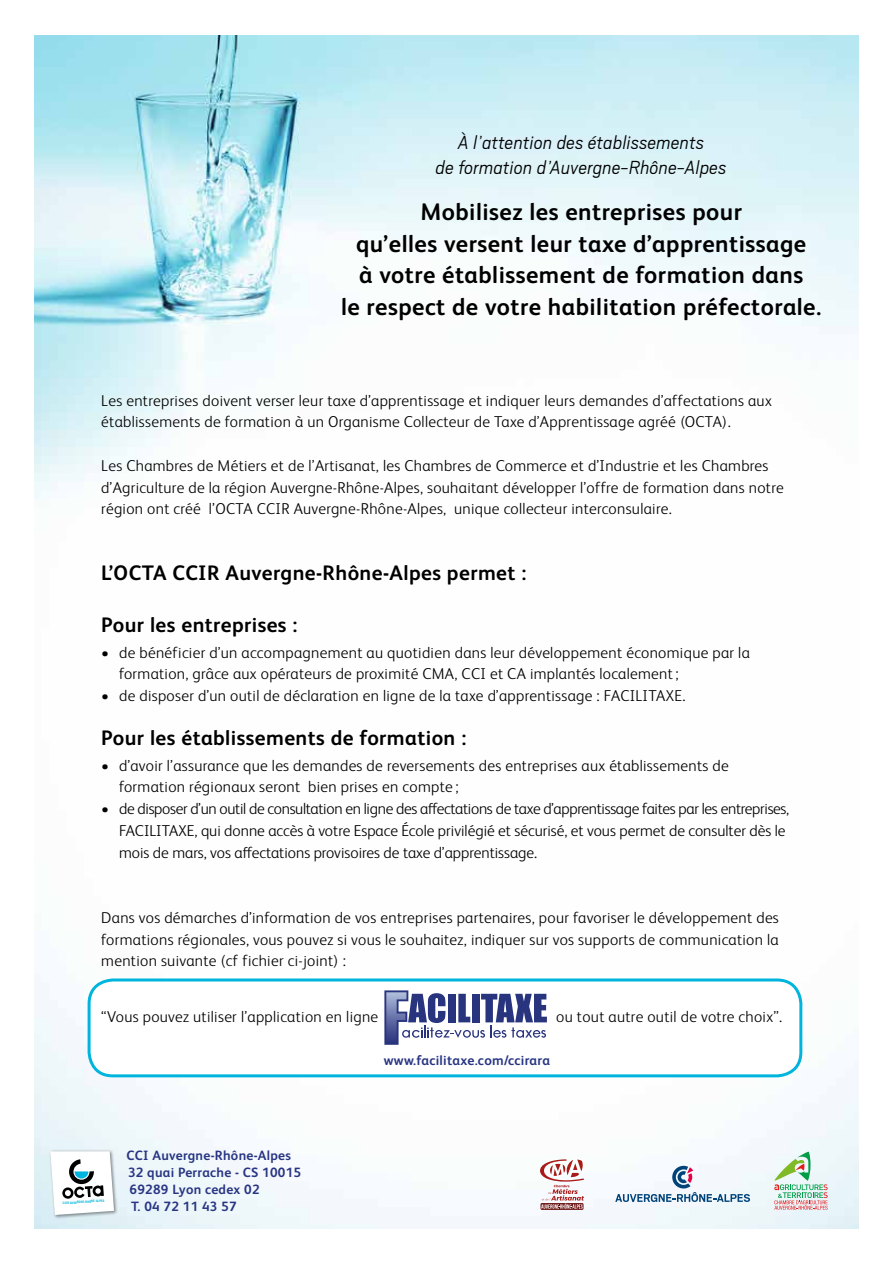
<style>
.page{position:relative;width:893px;height:1263px;background:#fff}
.page>*{position:absolute;margin:0;border:0;box-sizing:border-box;transform-origin:0 0}
.t1{font:700 24px/31.5px "FS Albert Pro";letter-spacing:.02em;color:#000;text-align:center}
.t2{font:700 21px "FS Albert Pro";letter-spacing:.02em;color:#000}
.t3{font:italic 300 21px/25.2px "Scout";letter-spacing:.01em;color:#000;text-align:center}
.t4{font:300 15.75px/21.8px "FS Albert Pro";letter-spacing:.02em;color:#000}
.t5{font:300 15.75px/21.8px "FS Albert Pro";letter-spacing:-.005em;color:#000}
.t6{font:700 13.65px "FS Albert Pro";letter-spacing:.02em;color:#283583}
.t7{font:700 13.5px/17px "FS Albert Pro";letter-spacing:.02em;color:#283583}
.t8{font:700 condensed 3.15px "Helvetica Neue";color:#00b5dd}
</style>
<div class="page">
<img style="left:34px;top:35px;width:825px;height:1194px">
<div style="left:89px;top:980px;width:712px;height:96px;background:#fff;border-radius:24px"></div>
<div style="left:88px;top:978px;width:714px;height:99px;border:3px solid #00b5dd;border-radius:24px"></div>
<svg style="left:384px;top:990px;width:163px;height:55px"></svg>
<div style="left:49px;top:1149px;width:69px;height:70px;background:#000;opacity:.44"></div>
<svg style="left:50px;top:1151px;width:64px;height:64px"></svg>
<svg style="left:615px;top:1166px;width:135px;height:36px"></svg>
<svg style="left:774px;top:1152px;width:54px;height:58px;background:#ccd9c9"></svg>
<div style="left:541px;top:1203px;width:42px;height:7px;background:#782827"></div>
<svg style="left:540px;top:1159px;width:44px;height:50px"></svg>
<h2 class="t3" style="left:436px;top:129px;width:292px">À l’attention des établissements<br>de formation d’Auvergne-Rhône-Alpes</h2>
<h1 class="t1" style="left:341px;top:195px;width:482px">Mobilisez les entreprises pour<br>qu’elles versent leur taxe d’apprentissage<br>à votre établissement de formation dans<br>le respect de votre habilitation préfectorale.</h1>
<p class="t4" style="left:101px;top:388px;width:672px">Les entreprises doivent verser leur taxe d’apprentissage et indiquer leurs demandes d’affectations aux établissements de formation à un Organisme Collecteur de Taxe d’Apprentissage agréé (OCTA).</p>
<p class="t4" style="left:101px;top:454px;width:684px">Les Chambres de Métiers et de l’Artisanat, les Chambres de Commerce et d’Industrie et les Chambres d’Agriculture de la région Auvergne-Rhône-Alpes, souhaitant développer l’offre de formation dans notre région ont créé l’OCTA CCIR Auvergne-Rhône-Alpes, unique collecteur interconsulaire.</p>
<h2 class="t2" style="left:101px;top:558px;width:427px">L’OCTA CCIR Auvergne-Rhône-Alpes permet :</h2>
<h2 class="t2" style="left:101px;top:610px;width:198px">Pour les entreprises :</h2>
<p class="t4" style="left:119px;top:640px;width:632px;text-indent:-18px">• de bénéficier d’un accompagnement au quotidien dans leur développement économique par la formation, grâce aux opérateurs de proximité CMA, CCI et CA implantés localement ;</p>
<p class="t4" style="left:101px;top:684px;width:586px">• de disposer d’un outil de déclaration en ligne de la taxe d’apprentissage : FACILITAXE.</p>
<h2 class="t2" style="left:101px;top:723px;width:366px">Pour les établissements de formation :</h2>
<p class="t4" style="left:119px;top:753px;width:611px;text-indent:-18px">• d’avoir l’assurance que les demandes de reversements des entreprises aux établissements de formation régionaux seront bien prises en compte ;</p>
<p class="t5" style="left:119px;top:797px;width:672px;text-indent:-18px">• de disposer d’un outil de consultation en ligne des affectations de taxe d’apprentissage faites par les entreprises,<br>FACILITAXE, qui donne accès à votre Espace École privilégié et sécurisé, et vous permet de consulter dès le mois de mars, vos affectations provisoires de taxe d’apprentissage.</p>
<p class="t4" style="left:101px;top:906px;width:679px;text-align:justify">Dans vos démarches d’information de vos entreprises partenaires, pour favoriser le développement des formations régionales, vous pouvez si vous le souhaitez, indiquer sur vos supports de communication la mention suivante (cf fichier ci-joint) :</p>
<p class="t4" style="left:101px;top:1005px;width:278px">“Vous pouvez utiliser l’application en ligne</p>
<p class="t4" style="left:556px;top:1005px;width:227px">ou tout autre outil de votre choix”.</p>
<p class="t8" style="left:63px;top:1201px;width:43px;rotate:-4deg">CCIR AUVERGNE-RHÔNE-ALPES</p>
<p class="t7" style="left:127px;top:1147px;width:176px">CCI Auvergne-Rhône-Alpes<br>32 quai Perrache - CS 10015<br>69289 Lyon cedex 02<br>T. 04 72 11 43 57</p>
<p class="t6" style="left:384px;top:1051px;width:168px">www.facilitaxe.com/ccirara</p>
</div>
